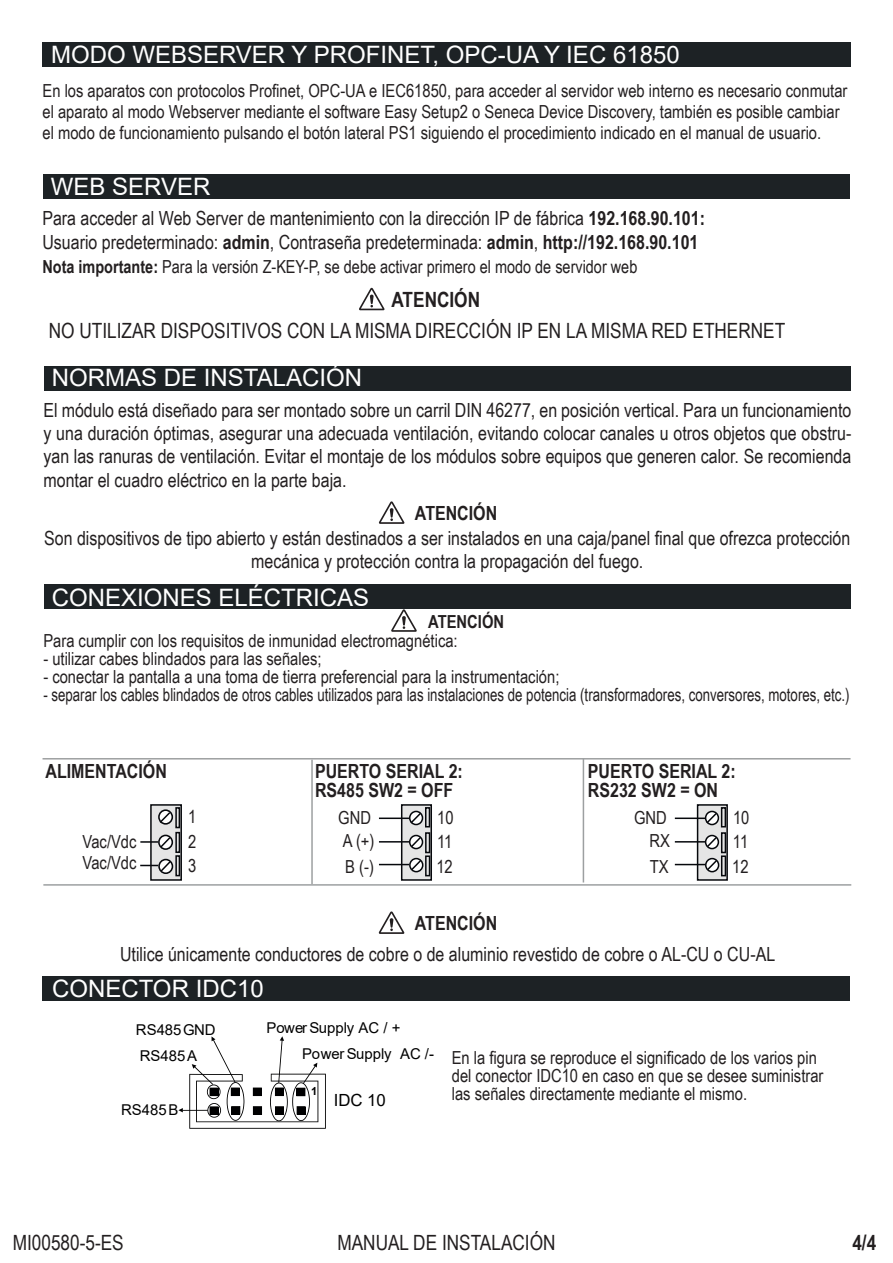
<style>
.page{position:relative;width:893px;height:1263px;background:#fff}
.page>*{position:absolute;margin:0;border:0;box-sizing:border-box;transform-origin:0 0}
.t1{font:24px "Arial";color:#fff}
.t2{font:21px "Arial Narrow";color:#231f20}
.t3{font:700 21px "Arial Narrow";color:#231f20}
.t4{font:19.5px/23.4px "Arial Narrow";color:#231f20;text-align:justify}
.t5{font:700 19.5px/19.5px "Arial Narrow";color:#231f20}
.t6{font:18px/24.5px "Arial Narrow";color:#231f20}
.t7{font:18px "Arial Narrow";color:#231f20;scale:.9 1}
.t8{font:700 18px "Arial Narrow";color:#231f20}
.t9{font:16.8px "Arial";color:#000001}
.t10{font:14.85px/26.1px "Arial";color:#000001}
.t11{font:700 11.25px "Arial";color:#000001}
.s1{font-weight:700}
</style>
<div class="page">
<div style="left:43px;top:174px;width:807px;height:24px;background:#1d2225"></div>
<div style="left:44px;top:366px;width:806px;height:24px;background:#1d2225"></div>
<svg style="left:379px;top:501px;width:25px;height:23px"></svg>
<svg style="left:391px;top:609px;width:26px;height:23px"></svg>
<div style="left:44px;top:584px;width:806px;height:24px;background:#1d2225"></div>
<div style="left:401px;top:804px;width:31px;height:77px;background:#e5e5e5;border:2px solid #06080c"></div>
<div style="left:425px;top:807px;width:5px;height:20px;border:2px solid #06080c"></div>
<div style="left:425px;top:832px;width:5px;height:21px;border:2px solid #06080c"></div>
<div style="left:425px;top:855px;width:5px;height:21px;border:2px solid #06080c"></div>
<svg style="left:379px;top:811px;width:44px;height:61px"></svg>
<div style="left:697px;top:804px;width:31px;height:77px;background:#e5e5e5;border:2px solid #06080c"></div>
<div style="left:721px;top:807px;width:5px;height:20px;border:2px solid #06080c"></div>
<div style="left:721px;top:832px;width:5px;height:21px;border:2px solid #06080c"></div>
<div style="left:721px;top:855px;width:5px;height:21px;border:2px solid #06080c"></div>
<div style="left:705px;top:811px;width:14px;height:14px;border:2px solid #06080c;border-radius:50%"></div>
<div style="left:705px;top:835px;width:14px;height:14px;border:2px solid #06080c;border-radius:50%"></div>
<div style="left:705px;top:858px;width:14px;height:14px;border:2px solid #06080c;border-radius:50%"></div>
<svg style="left:674px;top:811px;width:44px;height:61px"></svg>
<div style="left:150px;top:804px;width:32px;height:77px;background:#e5e5e5;border:2px solid #06080c"></div>
<div style="left:175px;top:807px;width:5px;height:21px;border:2px solid #06080c"></div>
<div style="left:175px;top:832px;width:5px;height:21px;border:2px solid #06080c"></div>
<div style="left:175px;top:855px;width:5px;height:21px;border:2px solid #06080c"></div>
<div style="left:158px;top:809px;width:15px;height:16px;border:2px solid #06080c;border-radius:50%"></div>
<div style="left:158px;top:835px;width:15px;height:15px;border:2px solid #06080c;border-radius:50%"></div>
<div style="left:158px;top:859px;width:15px;height:15px;border:2px solid #06080c;border-radius:50%"></div>
<svg style="left:140px;top:810px;width:32px;height:63px"></svg>
<hr style="left:43px;top:758px;width:807px;height:1px;background:#9da0a1">
<hr style="left:311px;top:760px;width:2px;height:124px;background:#9da0a1">
<hr style="left:583px;top:758px;width:1px;height:124px;background:#9da0a1">
<hr style="left:43px;top:884px;width:808px;height:2px;background:#9da0a1">
<svg style="left:379px;top:911px;width:25px;height:23px"></svg>
<div style="left:43px;top:976px;width:807px;height:24px;background:#1d2225"></div>
<svg style="left:178px;top:1036px;width:148px;height:93px"></svg>
<svg style="left:359px;top:288px;width:25px;height:22px"></svg>
<div style="left:43px;top:43px;width:808px;height:24px;background:#1d2225"></div>
<h1 class="t1" style="left:51px;top:38px;width:630px">MODO WEBSERVER Y PROFINET, OPC-UA Y IEC 61850</h1>
<p class="t6" style="left:43px;top:79px;width:806px;line-height:21px">En los aparatos con protocolos Profinet, OPC-UA e IEC61850, para acceder al servidor web interno es necesario conmutar el aparato al modo Webserver mediante el software Easy Setup2 o Seneca Device Discovery, también es posible cambiar el modo de funcionamiento pulsando el botón lateral PS1 siguiendo el procedimiento indicado en el manual de usuario.</p>
<h1 class="t1" style="left:51px;top:170px;width:161px">WEB SERVER</h1>
<p class="t4" style="left:42px;top:205px;width:664px;line-height:24px">Para acceder al Web Server de mantenimiento con la dirección IP de fábrica <span class="s1">192.168.90.101:<br></span>Usuario predeterminado: <span class="s1">admin</span>, Contraseña predeterminada: <span class="s1">admin</span>, <span class="s1">http://192.168.90.101</span></p>
<p class="t6" style="left:42px;top:254px;width:596px"><span class="s1">Nota importante:</span> Para la versión Z-KEY-P, se debe activar primero el modo de servidor web</p>
<p class="t3" style="left:391px;top:283px;width:90px">ATENCIÓN</p>
<p class="t2" style="left:49px;top:315px;width:738px">NO UTILIZAR DISPOSITIVOS CON LA MISMA DIRECCIÓN IP EN LA MISMA RED ETHERNET</p>
<h1 class="t1" style="left:52px;top:361px;width:312px">NORMAS DE INSTALACIÓN</h1>
<p class="t4" style="left:43px;top:397px;width:809px">El módulo está diseñado para ser montado sobre un carril DIN 46277, en posición vertical. Para un funcionamiento y una duración óptimas, asegurar una adecuada ventilación, evitando colocar canales u otros objetos que obstru&shy;yan las ranuras de ventilación. Evitar el montaje de los módulos sobre equipos que generen calor. Se recomienda montar el cuadro eléctrico en la parte baja.</p>
<p class="t4" style="left:44px;top:525px;width:808px;text-align:center">Son dispositivos de tipo abierto y están destinados a ser instalados en una caja/panel final que ofrezca protección mecánica y protección contra la propagación del fuego.</p>
<p class="t5" style="left:415px;top:502px;width:84px">ATENCIÓN</p>
<h1 class="t1" style="left:52px;top:581px;width:319px">CONEXIONES ELÉCTRICAS</h1>
<p class="t8" style="left:428px;top:608px;width:77px">ATENCIÓN</p>
<p class="t6" style="left:43px;top:627px;width:416px">Para cumplir con los requisitos de inmunidad electromagnética:</p>
<p class="t6" style="left:43px;top:645px;width:280px">- utilizar cabes blindados para las señales;</p>
<p class="t6" style="left:43px;top:663px;width:518px">- conectar la pantalla a una toma de tierra preferencial para la instrumentación;</p>
<p class="t7" style="left:43px;top:681px;width:897px">- separar los cables blindados de otros cables utilizados para las instalaciones de potencia (transformadores, conversores, motores, etc.)</p>
<p class="t5" style="left:46px;top:760px;width:123px">ALIMENTACIÓN</p>
<p class="t5" style="left:315px;top:760px;width:149px">PUERTO SERIAL 2:<br>RS485 SW2 = OFF</p>
<p class="t5" style="left:588px;top:760px;width:149px">PUERTO SERIAL 2:<br>RS232 SW2 = ON</p>
<p class="t6" style="left:83px;top:830px;width:55px;line-height:21.6px">Vac/Vdc<br>Vac/Vdc</p>
<p class="t6" style="left:188px;top:804px;width:10px;text-align:justify">1<br>2<br>3</p>
<p class="t6" style="left:338px;top:806px;width:38px;line-height:22.8px">GND<br>A (+)</p>
<p class="t6" style="left:345px;top:854px;width:30px">B (-)</p>
<p class="t6" style="left:436px;top:805px;width:19px;text-align:justify">10<br>11<br>12</p>
<p class="t5" style="left:415px;top:912px;width:84px">ATENCIÓN</p>
<p class="t6" style="left:634px;top:806px;width:37px;line-height:22.8px;text-align:right">GND<br>RX</p>
<p class="t6" style="left:650px;top:854px;width:20px">TX</p>
<p class="t6" style="left:732px;top:805px;width:19px;text-align:justify">10<br>11<br>12</p>
<p class="t4" style="left:120px;top:942px;width:657px">Utilice únicamente conductores de cobre o de aluminio revestido de cobre o AL-CU o CU-AL</p>
<h1 class="t1" style="left:52px;top:972px;width:213px">CONECTOR IDC10</h1>
<p class="t10" style="left:136px;top:1017px;width:81px">RS485 GND<br>RS485 A</p>
<p class="t10" style="left:302px;top:1015px;width:134px;text-indent:-35px">Power Supply AC / +<br>Power Supply AC / -</p>
<p class="t9" style="left:334px;top:1088px;width:54px">IDC 10</p>
<p class="t11" style="left:311px;top:1083px;width:8px">1</p>
<p class="t10" style="left:121px;top:1097px;width:59px">RS485 B</p>
<p class="t6" style="left:452px;top:1048px;width:373px;line-height:18px">En la figura se reproduce el significado de los varios pin del conector IDC10 en caso en que se desee suministrar las señales directamente mediante el mismo.</p>
<p class="t2" style="left:13px;top:1227px;width:113px">MI00580-5-ES</p>
<p class="t2" style="left:337px;top:1227px;width:220px">MANUAL DE INSTALACIÓN</p>
<p class="t3" style="left:852px;top:1227px;width:25px">4/4</p>
</div>
